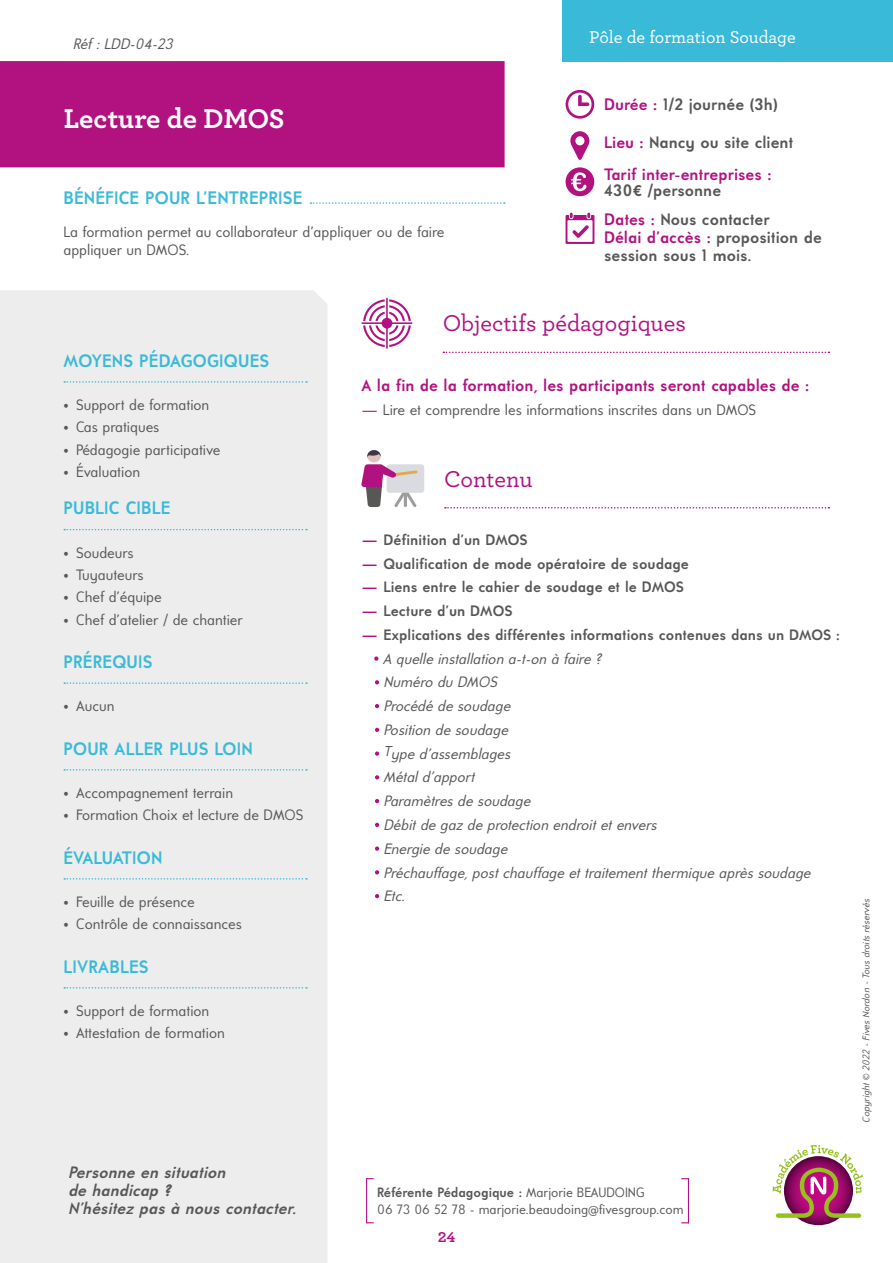
<style>
.page{position:relative;width:893px;height:1263px;background:#fff}
.page>*{position:absolute;margin:0;border:0;box-sizing:border-box;transform-origin:0 0}
.t1{font:700 28.5px "Archer";letter-spacing:-.005em;color:#fff}
.t2{font:500 24px "Archer";color:#b11280}
.t3{font:700 18px "Universalis ADF Std";letter-spacing:.01em;color:#3abad9}
.t4{font:500 18px "Archer";color:#fff}
.t5{font:700 16.5px/31.7px "Universalis ADF Std";color:#b11280}
.t6{font:700 16.5px/18px "Universalis ADF Std";color:#575756}
.t7{font:italic 700 16.5px/18px "Universalis ADF Std";color:#575756}
.t8{font:15px/18px "Universalis ADF Std";color:#575756}
.t9{font:italic 15px/23.7px "Universalis ADF Std";color:#575756}
.t10{font:700 15px "Universalis ADF Std";color:#575756}
.t11{font:700 15px "Archer";color:#b11280}
.t12{font:13.5px/16.5px "Universalis ADF Std";color:#575756}
.t13{font:italic 9.75px "Universalis ADF Std";letter-spacing:-.01em;color:#575756}
.s1{color:#b11280}
.s2{color:#575756}
.s3{font-size:16.5px;color:#b11280}
.s4{font-weight:700;font-style:normal;font-size:16.5px;color:#b11280}
.s5{font-weight:700;font-style:normal}
.s6{font-weight:700}
</style>
<div class="page">
<div style="left:0;top:61px;width:505px;height:106px;background:#b11280"></div>
<div style="left:0;top:290px;width:327px;height:973px;background:#ededed"></div>
<svg style="left:361px;top:298px;width:51px;height:51px"></svg>
<svg style="left:443px;top:352px;width:386px;height:1px"></svg>
<svg style="left:445px;top:507px;width:384px;height:1px"></svg>
<svg style="left:374px;top:656px;width:4px;height:5px"></svg>
<svg style="left:375px;top:680px;width:4px;height:4px"></svg>
<svg style="left:375px;top:704px;width:4px;height:4px"></svg>
<svg style="left:375px;top:728px;width:4px;height:4px"></svg>
<svg style="left:375px;top:751px;width:4px;height:5px"></svg>
<svg style="left:375px;top:775px;width:4px;height:4px"></svg>
<svg style="left:375px;top:799px;width:4px;height:4px"></svg>
<svg style="left:375px;top:823px;width:4px;height:4px"></svg>
<svg style="left:375px;top:846px;width:4px;height:5px"></svg>
<svg style="left:375px;top:870px;width:4px;height:4px"></svg>
<svg style="left:375px;top:894px;width:4px;height:4px"></svg>
<svg style="left:64px;top:381px;width:243px;height:2px"></svg>
<div style="left:387px;top:464px;width:37px;height:29px;background:#dadbe0;border-radius:3px"></div>
<svg style="left:361px;top:464px;width:57px;height:43px"></svg>
<div style="left:367px;top:450px;width:14px;height:12px;background:#e2c0bd;border-radius:50%"></div>
<svg style="left:367px;top:450px;width:14px;height:7px"></svg>
<svg style="left:64px;top:529px;width:243px;height:1px"></svg>
<svg style="left:64px;top:769px;width:243px;height:2px"></svg>
<svg style="left:64px;top:987px;width:243px;height:1px"></svg>
<svg style="left:784px;top:1156px;width:69px;height:69px"></svg>
<svg style="left:773px;top:1145px;width:90px;height:73px"></svg>
<svg style="left:310px;top:202px;width:195px;height:2px"></svg>
<div style="left:563px;top:0;width:330px;height:61px;background:#3abad9"></div>
<svg style="left:565px;top:90px;width:30px;height:29px"></svg>
<svg style="left:570px;top:131px;width:19px;height:29px"></svg>
<svg style="left:566px;top:167px;width:28px;height:29px"></svg>
<svg style="left:64px;top:878px;width:243px;height:2px"></svg>
<hr style="left:688px;top:1178px;width:1px;height:45px;background:#b11280">
<hr style="left:366px;top:1178px;width:1px;height:45px;background:#b11280">
<svg style="left:566px;top:213px;width:28px;height:31px"></svg>
<svg style="left:64px;top:682px;width:243px;height:2px"></svg>
<p class="t9" style="left:73px;top:32px;width:101px">Réf : LDD-04-23</p>
<h1 class="t1" style="left:64px;top:96px;width:222px">Lecture de DMOS</h1>
<p class="t3" style="left:64px;top:187px;width:240px">BÉNÉFICE POUR L’ENTREPRISE</p>
<p class="t8" style="left:63px;top:223px;width:382px">La formation permet au collaborateur d’appliquer ou de faire appliquer un DMOS.</p>
<p class="t4" style="left:589px;top:24px;width:208px">Pôle de formation Soudage</p>
<p class="t6" style="left:604px;top:95px;width:175px"><span class="s1">Durée :</span> 1/2 journée (3h)</p>
<p class="t5" style="left:604px;top:126px;width:191px">Lieu : <span class="s2">Nancy ou site client<br></span>Tarif inter-entreprises :</p>
<p class="t6" style="left:604px;top:181px;width:119px">430€ /personne</p>
<p class="t6" style="left:604px;top:210px;width:219px"><span class="s1">Dates :</span> Nous contacter<br><span class="s1">Délai d’accès :</span> proposition de session sous 1 mois.</p>
<p class="t3" style="left:64px;top:349px;width:207px">MOYENS PÉDAGOGIQUES</p>
<p class="t8" style="left:63px;top:396px;width:147px">• Support de formation</p>
<p class="t8" style="left:63px;top:418px;width:98px">• Cas pratiques</p>
<p class="t8" style="left:63px;top:440px;width:159px">• Pédagogie participative</p>
<p class="t8" style="left:64px;top:462px;width:78px">• Évaluation</p>
<p class="t3" style="left:64px;top:497px;width:108px">PUBLIC CIBLE</p>
<p class="t8" style="left:63px;top:543px;width:72px">• Soudeurs</p>
<p class="t8" style="left:63px;top:565px;width:82px">• Tuyauteurs</p>
<p class="t8" style="left:63px;top:588px;width:100px">• Chef d’équipe</p>
<p class="t8" style="left:63px;top:610px;width:181px">• Chef d’atelier / de chantier</p>
<p class="t3" style="left:64px;top:650px;width:90px">PRÉREQUIS</p>
<p class="t8" style="left:63px;top:697px;width:53px">• Aucun</p>
<p class="t3" style="left:64px;top:737px;width:191px">POUR ALLER PLUS LOIN</p>
<p class="t8" style="left:63px;top:783px;width:171px">• Accompagnement terrain</p>
<p class="t8" style="left:63px;top:806px;width:241px">• Formation Choix et lecture de DMOS</p>
<p class="t3" style="left:64px;top:846px;width:100px">ÉVALUATION</p>
<p class="t8" style="left:63px;top:892px;width:133px">• Feuille de présence</p>
<p class="t8" style="left:63px;top:915px;width:180px">• Contrôle de connaissances</p>
<p class="t3" style="left:64px;top:955px;width:86px">LIVRABLES</p>
<p class="t8" style="left:63px;top:1001px;width:147px">• Support de formation</p>
<p class="t8" style="left:63px;top:1024px;width:163px">• Attestation de formation</p>
<p class="t7" style="left:68px;top:1162px;width:230px">Personne en situation<br>de handicap ?<br>N’hésitez pas à nous contacter.</p>
<h2 class="t2" style="left:443px;top:306px;width:245px">Objectifs pédagogiques</h2>
<p class="t5" style="left:361px;top:369px;width:449px">A la fin de la formation, les participants seront capables de :</p>
<p class="t8" style="left:361px;top:400px;width:396px"><span class="s3">—</span> Lire et comprendre les informations inscrites dans un DMOS</p>
<h2 class="t2" style="left:444px;top:461px;width:90px">Contenu</h2>
<p class="t10" style="left:361px;top:530px;width:168px"><span class="s3">—</span> Définition d’un DMOS</p>
<p class="t10" style="left:361px;top:554px;width:329px"><span class="s3">—</span> Qualification de mode opératoire de soudage</p>
<p class="t10" style="left:361px;top:578px;width:324px"><span class="s3">—</span> Liens entre le cahier de soudage et le DMOS</p>
<p class="t10" style="left:361px;top:602px;width:153px"><span class="s3">—</span> Lecture d’un DMOS</p>
<p class="t9" style="left:383px;top:623px;width:459px;text-indent:-21px"><span class="s4">—</span> <span class="s5">Explications des différentes informations contenues dans un DMOS :<br></span>A quelle installation a-t-on à faire ?<br>Numéro du DMOS<br>Procédé de soudage<br>Position de soudage<br><sup>T</sup>ype d’assemblages<br>Métal d’apport<br>Paramètres de soudage<br>Débit de gaz de protection endroit et envers<br>Energie de soudage<br>Préchauffage, post chauffage et traitement thermique après soudage<br>Etc.</p>
<p class="t12" style="left:377px;top:1184px;width:308px"><span class="s6">Référente Pédagogique :</span> Marjorie BEAUDOING<br>06 73 06 52 78 - marjorie.beaudoing@fivesgroup.com</p>
<p class="t11" style="left:438px;top:1225px;width:19px">24</p>
<p class="t13" style="left:860px;top:1123px;width:225px;rotate:-90deg">Copyright © 2022 - Fives Nordon - Tous droits réservés</p>
</div>
